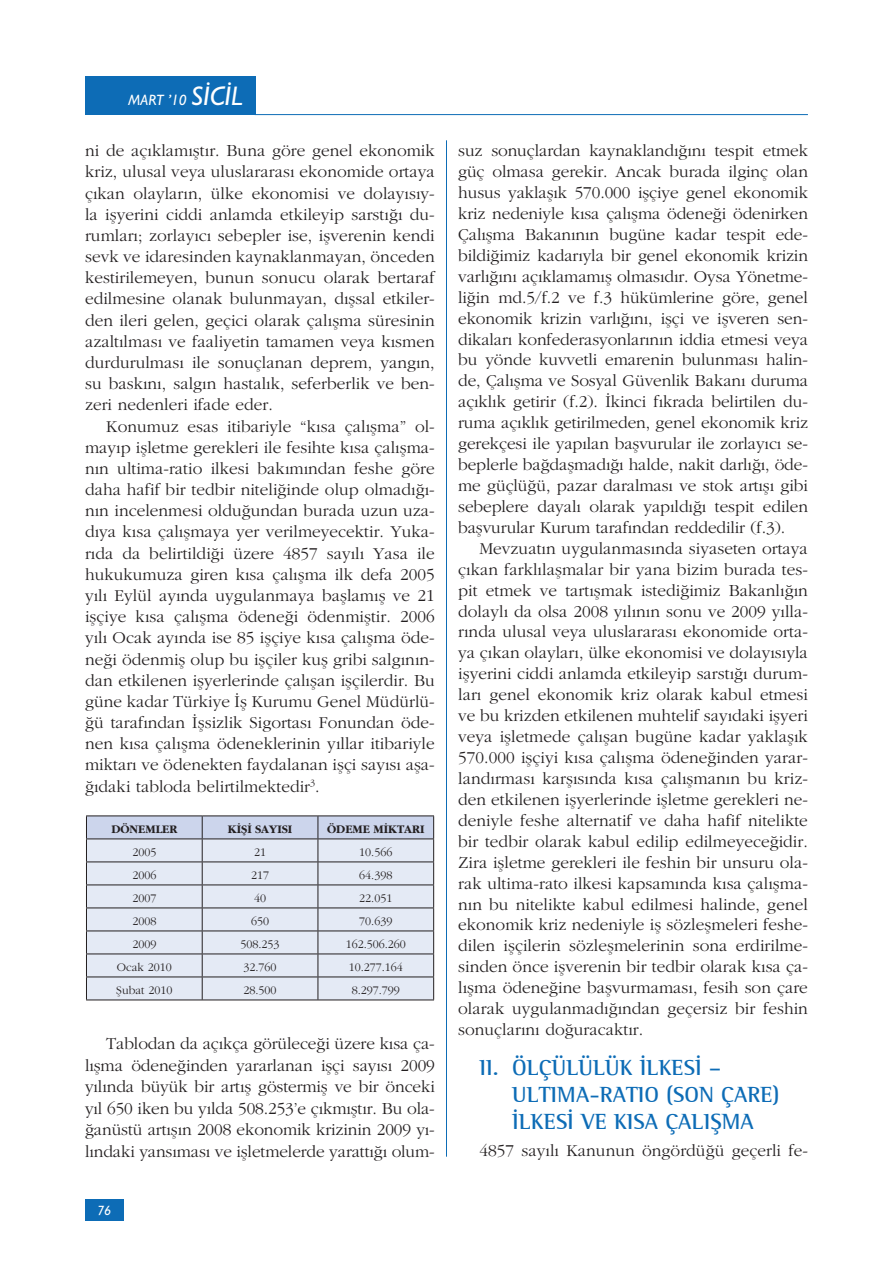
<style>
.page{position:relative;width:893px;height:1263px;background:#fff}
.page>*{position:absolute;margin:0;border:0;box-sizing:border-box;transform-origin:0 0}
.t1{font:700 22.5px/27px "Rotis Semi Serif";color:#0d6cb6}
.t2{font:17.25px/21.1px "Garamond Turk";letter-spacing:.005em;color:#231f20;text-align:justify}
.t3{font:italic 500 15px "Gill Sans";color:#fff}
.t4{font:italic 500 13.5px "Gill Sans";color:#fff}
.t5{font:12px "Garamond Turk";color:#231f20}
.t6{font:12px "Garamond Bold Turk";color:#231f20}
.s1{font-size:27px}
</style>
<div class="page">
<div style="left:85px;top:77px;width:170px;height:38px;background:#0d6cb6"></div>
<hr style="left:255px;top:114px;width:553px;height:1px;background:#0d6cb6">
<div style="left:85px;top:1199px;width:38px;height:21px;background:#0d6cb6"></div>
<hr style="left:446px;top:140px;width:1px;height:1017px;background:#0d6cb6">
<hr style="left:86px;top:815px;width:116px;height:1px;background:#231f20">
<hr style="left:202px;top:815px;width:116px;height:1px;background:#231f20">
<hr style="left:318px;top:815px;width:116px;height:1px;background:#231f20">
<svg style="left:86px;top:816px;width:348px;height:183px"></svg>
<hr style="left:86px;top:999px;width:348px;height:1px;background:#231f20">
<p class="t3" style="left:128px;top:91px;width:116px">MART ’10 <span class="s1">SİCİL</span></p>
<p class="t2" style="left:85px;top:140px;width:351px">ni de açıklamıştır. Buna göre genel ekonomik kriz, ulusal veya uluslararası ekonomide ortaya çıkan olayların, ülke ekonomisi ve dolayısıy&shy;la işyerini ciddi anlamda etkileyip sarstığı du&shy;rumları; zorlayıcı sebepler ise, işverenin kendi sevk ve idaresinden kaynaklanmayan, önceden kestirilemeyen, bunun sonucu olarak bertaraf edilmesine olanak bulunmayan, dışsal etkiler&shy;den ileri gelen, geçici olarak çalışma süresinin azaltılması ve faaliyetin tamamen veya kısmen durdurulması ile sonuçlanan deprem, yangın, su baskını, salgın hastalık, seferberlik ve ben&shy;zeri nedenleri ifade eder.</p>
<p class="t2" style="left:85px;top:415px;width:351px;text-indent:21px">Konumuz esas itibariyle “kısa çalışma” ol&shy;mayıp işletme gerekleri ile fesihte kısa çalışma&shy;nın ultima-ratio ilkesi bakımından feshe göre daha hafif bir tedbir niteliğinde olup olmadığı&shy;nın incelenmesi olduğundan burada uzun uza&shy;dıya kısa çalışmaya yer verilmeyecektir. Yuka&shy;rıda da belirtildiği üzere 4857 sayılı Yasa ile hukukumuza giren kısa çalışma ilk defa 2005 yılı Eylül ayında uygulanmaya başlamış ve 21 işçiye kısa çalışma ödeneği ödenmiştir. 2006 yılı Ocak ayında ise 85 işçiye kısa çalışma öde&shy;neği ödenmiş olup bu işçiler kuş gribi salgının&shy;dan etkilenen işyerlerinde çalışan işçilerdir. Bu güne kadar Türkiye İş Kurumu Genel Müdürlü&shy;ğü tarafından İşsizlik Sigortası Fonundan öde&shy;nen kısa çalışma ödeneklerinin yıllar itibariyle miktarı ve ödenekten faydalanan işçi sayısı aşa&shy;ğıdaki tabloda belirtilmektedir<sup>3</sup>.</p>
<p class="t6" style="left:111px;top:822px;width:68px">DÖNEMLER</p>
<p class="t6" style="left:228px;top:822px;width:66px">KİŞİ SAYISI</p>
<p class="t6" style="left:327px;top:822px;width:99px">ÖDEME MİKTARI</p>
<p class="t5" style="left:132px;top:845px;width:25px">2005</p>
<p class="t5" style="left:254px;top:845px;width:13px">21</p>
<p class="t5" style="left:359px;top:845px;width:35px">10.566</p>
<p class="t5" style="left:132px;top:868px;width:25px">2006</p>
<p class="t5" style="left:251px;top:868px;width:19px">217</p>
<p class="t5" style="left:359px;top:868px;width:35px">64.398</p>
<p class="t5" style="left:132px;top:891px;width:25px">2007</p>
<p class="t5" style="left:254px;top:891px;width:13px">40</p>
<p class="t5" style="left:359px;top:891px;width:35px">22.051</p>
<p class="t5" style="left:132px;top:914px;width:25px">2008</p>
<p class="t5" style="left:251px;top:914px;width:19px">650</p>
<p class="t5" style="left:359px;top:914px;width:35px">70.639</p>
<p class="t5" style="left:132px;top:937px;width:25px">2009</p>
<p class="t5" style="left:240px;top:937px;width:41px">508.253</p>
<p class="t5" style="left:346px;top:937px;width:62px">162.506.260</p>
<p class="t5" style="left:117px;top:960px;width:56px">Ocak 2010</p>
<p class="t5" style="left:243px;top:960px;width:35px">32.760</p>
<p class="t5" style="left:349px;top:960px;width:56px">10.277.164</p>
<p class="t5" style="left:116px;top:983px;width:58px">Şubat 2010</p>
<p class="t5" style="left:243px;top:983px;width:35px">28.500</p>
<p class="t5" style="left:352px;top:983px;width:50px">8.297.799</p>
<p class="t2" style="left:85px;top:1033px;width:351px;text-indent:21px">Tablodan da açıkça görüleceği üzere kısa ça&shy;lışma ödeneğinden yararlanan işçi sayısı 2009 yılında büyük bir artış göstermiş ve bir önceki yıl 650 iken bu yılda 508.253’e çıkmıştır. Bu ola&shy;ğanüstü artışın 2008 ekonomik krizinin 2009 yı&shy;lındaki yansıması ve işletmelerde yarattığı olum-</p>
<p class="t4" style="left:97px;top:1202px;width:16px">76</p>
<p class="t2" style="left:458px;top:140px;width:351px">suz sonuçlardan kaynaklandığını tespit etmek güç olmasa gerekir. Ancak burada ilginç olan husus yaklaşık 570.000 işçiye genel ekonomik kriz nedeniyle kısa çalışma ödeneği ödenirken Çalışma Bakanının bugüne kadar tespit ede&shy;bildiğimiz kadarıyla bir genel ekonomik krizin varlığını açıklamamış olmasıdır. Oysa Yönetme&shy;liğin md.5/f.2 ve f.3 hükümlerine göre, genel ekonomik krizin varlığını, işçi ve işveren sen&shy;dikaları konfederasyonlarının iddia etmesi veya bu yönde kuvvetli emarenin bulunması halin&shy;de, Çalışma ve Sosyal Güvenlik Bakanı duruma açıklık getirir (f.2). İkinci fıkrada belirtilen du&shy;ruma açıklık getirilmeden, genel ekonomik kriz gerekçesi ile yapılan başvurular ile zorlayıcı se&shy;beplerle bağdaşmadığı halde, nakit darlığı, öde&shy;me güçlüğü, pazar daralması ve stok artışı gibi sebeplere dayalı olarak yapıldığı tespit edilen başvurular Kurum tarafından reddedilir (f.3).</p>
<p class="t2" style="left:458px;top:537px;width:351px;text-indent:21px">Mevzuatın uygulanmasında siyaseten ortaya çıkan farklılaşmalar bir yana bizim burada tes&shy;pit etmek ve tartışmak istediğimiz Bakanlığın dolaylı da olsa 2008 yılının sonu ve 2009 yılla&shy;rında ulusal veya uluslararası ekonomide orta&shy;ya çıkan olayları, ülke ekonomisi ve dolayısıyla işyerini ciddi anlamda etkileyip sarstığı durum&shy;ları genel ekonomik kriz olarak kabul etmesi ve bu krizden etkilenen muhtelif sayıdaki işyeri veya işletmede çalışan bugüne kadar yaklaşık 570.000 işçiyi kısa çalışma ödeneğinden yarar&shy;landırması karşısında kısa çalışmanın bu kriz&shy;den etkilenen işyerlerinde işletme gerekleri ne&shy;deniyle feshe alternatif ve daha hafif nitelikte bir tedbir olarak kabul edilip edilmeyeceğidir.<br>Zira işletme gerekleri ile feshin bir unsuru ola&shy;rak ultima-rato ilkesi kapsamında kısa çalışma&shy;nın bu nitelikte kabul edilmesi halinde, genel ekonomik kriz nedeniyle iş sözleşmeleri feshe&shy;dilen işçilerin sözleşmelerinin sona erdirilme&shy;sinden önce işverenin bir tedbir olarak kısa ça&shy;lışma ödeneğine başvurmaması, fesih son çare olarak uygulanmadığından geçersiz bir feshin sonuçlarını doğuracaktır.</p>
<h1 class="t1" style="left:512px;top:1054px;width:269px;text-indent:-33px">II. ÖLÇÜLÜLÜK İLKESİ –<br>ULTIMA-RATIO (SON ÇARE)<br>İLKESİ VE KISA ÇALIŞMA</h1>
<p class="t2" style="left:479px;top:1140px;width:330px">4857 sayılı Kanunun öngördüğü geçerli fe-</p>
</div>
